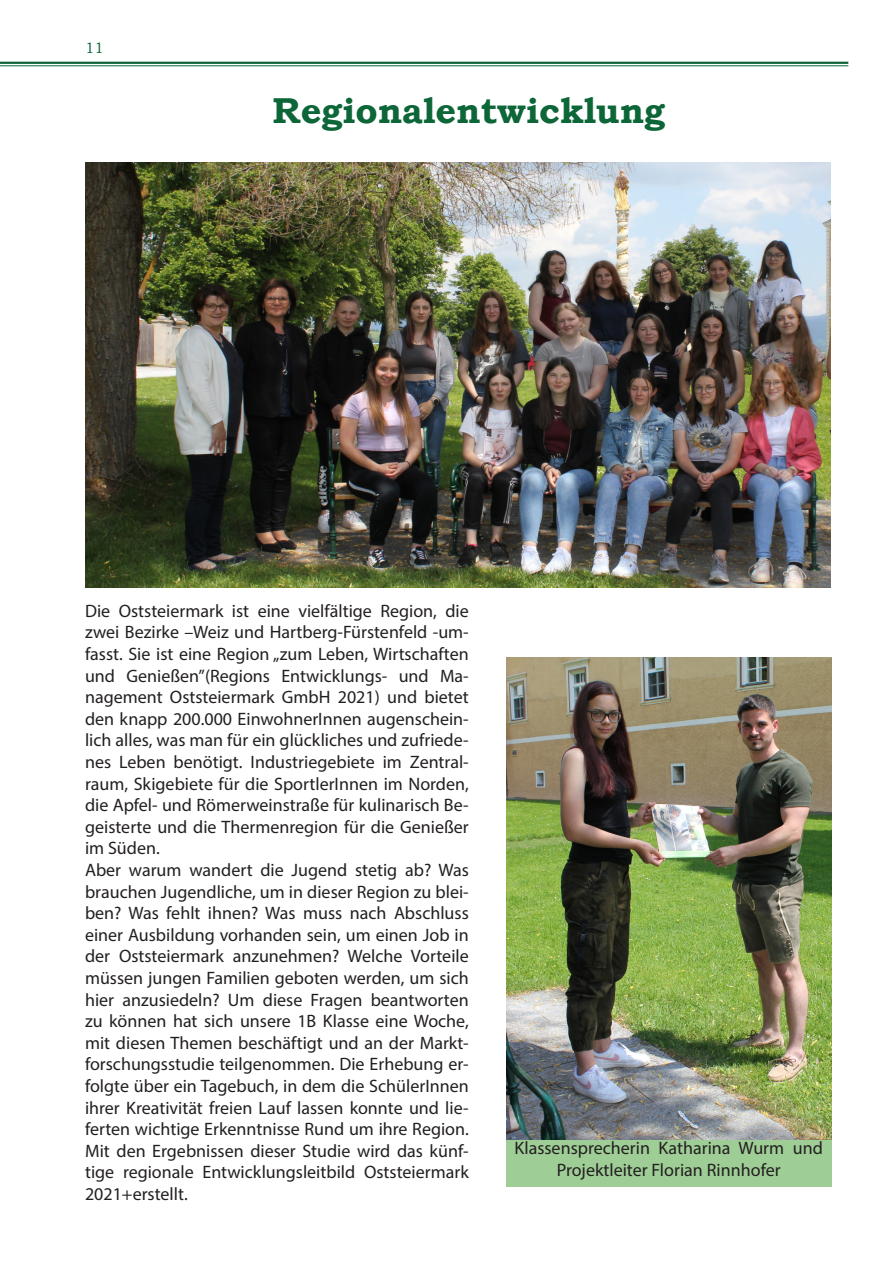
<style>
.page{position:relative;width:893px;height:1263px;background:#fff}
.page>*{position:absolute;margin:0;border:0;box-sizing:border-box;transform-origin:0 0}
.Absatzformat_1{font:700 36px "Bookman Old Style";color:#0c6638}
.t1{font:18px/21.6px "Myriad Pro";color:#231f20;text-align:justify}
.t2{font:15px "Bookman Old Style";color:#0c6638}
</style>
<div class="page">
<hr style="left:0;top:62px;width:848px;height:2px;background:#0c6638">
<hr style="left:0;top:65px;width:848px;height:1px;background:#0c6638">
<img style="left:85px;top:162px;width:745px;height:426px">
<img style="left:506px;top:657px;width:325px;height:483px">
<div style="left:506px;top:1140px;width:325px;height:47px;background:#9ecd95"></div>
<p class="t2" style="left:85px;top:38px;width:20px">11</p>
<p class="Absatzformat_1" style="left:273px;top:85px;width:394px">Regionalentwicklung</p>
<p class="t1" style="left:85px;top:600px;width:385px">Die Oststeiermark ist eine vielfältige Region, die zwei Bezirke –Weiz und Hartberg-Fürstenfeld -um&shy;fasst. Sie ist eine Region „zum Leben, Wirtschaften und Genießen”(Regions Entwicklungs- und Ma&shy;nagement Oststeiermark GmbH 2021) und bietet den knapp 200.000 EinwohnerInnen augenschein&shy;lich alles, was man für ein glückliches und zufriede&shy;nes Leben benötigt. Industriegebiete im Zentral&shy;raum, Skigebiete für die SportlerInnen im Norden, die Apfel- und Römerweinstraße für kulinarisch Be&shy;geisterte und die Thermenregion für die Genießer im Süden.</p>
<p class="t1" style="left:85px;top:859px;width:385px">Aber warum wandert die Jugend stetig ab? Was brauchen Jugendliche, um in dieser Region zu blei&shy;ben? Was fehlt ihnen? Was muss nach Abschluss einer Ausbildung vorhanden sein, um einen Job in der Oststeiermark anzunehmen? Welche Vorteile müssen jungen Familien geboten werden, um sich hier anzusiedeln? Um diese Fragen beantworten zu können hat sich unsere 1B Klasse eine Woche, mit diesen Themen beschäftigt und an der Markt&shy;forschungsstudie teilgenommen. Die Erhebung er&shy;folgte über ein Tagebuch, in dem die SchülerInnen ihrer Kreativität freien Lauf lassen konnte und lie&shy;ferten wichtige Erkenntnisse Rund um ihre Region.<br>Mit den Ergebnissen dieser Studie wird das künf&shy;tige regionale Entwicklungsleitbild Oststeiermark 2021+erstellt.</p>
<p class="t1" style="left:514px;top:1137px;width:310px;text-align:center">Klassensprecherin Katharina Wurm und<br>Projektleiter Florian Rinnhofer</p>
</div>
